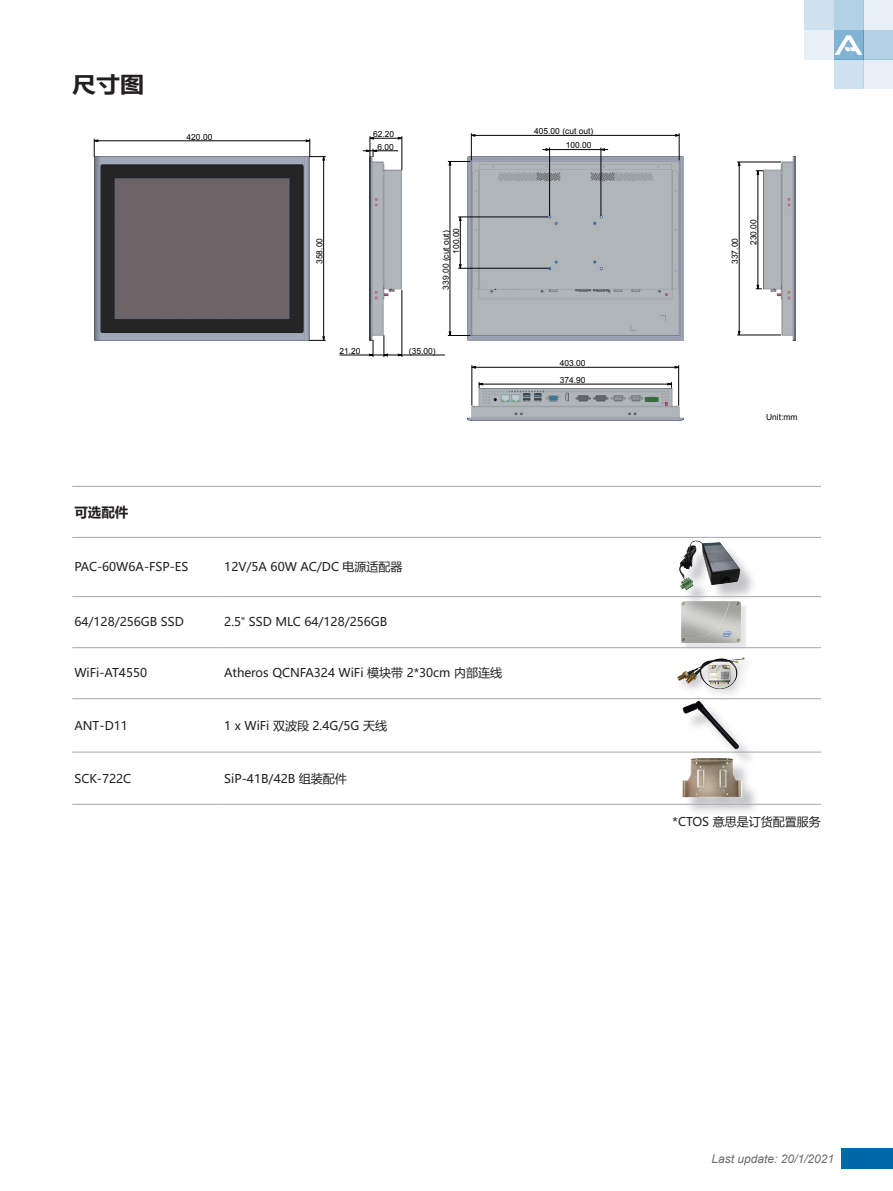
<style>
.page{position:relative;width:893px;height:1191px;background:#fff}
.page>*{position:absolute;margin:0;border:0;box-sizing:border-box;transform-origin:0 0}
.t1{font:700 21.6px "Microsoft Ya Hei";color:#231f20;scale:1.11 1}
.Table_Key_Fields{font:700 13.5px "Microsoft Ya Hei";color:#231f20}
.Right_Table_body_tex{font:12px "Microsoft Ya Hei";color:#231f20}
.Left_Table_body_text{font:12px "Microsoft Ya Hei";color:#231f20}
.page_number{font:italic 12px "Arial";color:#6c6d70}
.t2{font:8.4px "Arial";color:#030303}
.s1{font-family:"Arial"}
</style>
<div class="page">
<div style="left:863px;top:30px;width:30px;height:30px;background:#b3d1e5"></div>
<div style="left:863px;top:60px;width:30px;height:29px;background:#e6f0f6"></div>
<div style="left:834px;top:30px;width:29px;height:30px;background:#80b3d4"></div>
<div style="left:804px;top:30px;width:30px;height:30px;background:#e6f0f6"></div>
<div style="left:804px;top:0;width:30px;height:30px;background:#cde1ee"></div>
<div style="left:834px;top:60px;width:29px;height:29px;background:#cde1ee"></div>
<div style="left:834px;top:0;width:29px;height:30px;background:#b3d1e5"></div>
<div style="left:863px;top:0;width:30px;height:30px;background:#e6f0f6"></div>
<svg style="left:834px;top:35px;width:28px;height:20px"></svg>
<div style="left:841px;top:1148px;width:52px;height:20px;background:#0068a9"></div>
<hr style="left:72px;top:486px;width:150px;height:1px;background:#b0b1b5">
<hr style="left:222px;top:486px;width:379px;height:1px;background:#b0b1b5">
<hr style="left:601px;top:486px;width:220px;height:1px;background:#b0b1b5">
<hr style="left:72px;top:537px;width:150px;height:1px;background:#b0b1b5">
<hr style="left:222px;top:537px;width:379px;height:1px;background:#b0b1b5">
<hr style="left:601px;top:537px;width:220px;height:1px;background:#b0b1b5">
<hr style="left:72px;top:596px;width:150px;height:1px;background:#b0b1b5">
<hr style="left:222px;top:596px;width:379px;height:1px;background:#b0b1b5">
<hr style="left:601px;top:596px;width:220px;height:1px;background:#b0b1b5">
<hr style="left:72px;top:647px;width:150px;height:1px;background:#b0b1b5">
<hr style="left:222px;top:647px;width:379px;height:1px;background:#b0b1b5">
<hr style="left:601px;top:647px;width:220px;height:1px;background:#b0b1b5">
<hr style="left:72px;top:698px;width:150px;height:1px;background:#b0b1b5">
<hr style="left:222px;top:698px;width:379px;height:1px;background:#b0b1b5">
<hr style="left:601px;top:698px;width:220px;height:1px;background:#b0b1b5">
<hr style="left:72px;top:751px;width:150px;height:1px;background:#b0b1b5">
<hr style="left:222px;top:751px;width:379px;height:1px;background:#b0b1b5">
<hr style="left:601px;top:751px;width:220px;height:1px;background:#b0b1b5">
<hr style="left:72px;top:803px;width:150px;height:2px;background:#b0b1b5">
<hr style="left:222px;top:803px;width:379px;height:2px;background:#b0b1b5">
<hr style="left:601px;top:803px;width:220px;height:2px;background:#b0b1b5">
<div style="left:682px;top:543px;width:76px;height:64px;background:#b0b1b5;opacity:.75"></div>
<img style="left:679px;top:540px;width:65px;height:54px">
<div style="left:684px;top:604px;width:63px;height:45px;background:#b0b1b5;opacity:.32"></div>
<img style="left:681px;top:601px;width:60px;height:42px">
<div style="left:675px;top:655px;width:81px;height:46px;background:#b0b1b5;opacity:.75"></div>
<img style="left:677px;top:657px;width:68px;height:31px">
<div style="left:685px;top:704px;width:72px;height:64px;background:#b0b1b5;opacity:.75"></div>
<img style="left:682px;top:701px;width:58px;height:49px">
<div style="left:684px;top:761px;width:76px;height:55px;background:#b0b1b5;opacity:.75"></div>
<img style="left:682px;top:754px;width:68px;height:48px">
<img style="left:94px;top:156px;width:216px;height:184px">
<img style="left:370px;top:156px;width:32px;height:184px">
<img style="left:467px;top:156px;width:216px;height:184px">
<img style="left:467px;top:388px;width:216px;height:32px">
<img style="left:763px;top:156px;width:32px;height:184px">
<hr style="left:339px;top:355px;width:106px;height:1px;background:#030303">
<svg style="left:369px;top:340px;width:5px;height:17px"></svg>
<svg style="left:366px;top:136px;width:11px;height:21px"></svg>
<svg style="left:383px;top:335px;width:5px;height:22px"></svg>
<hr style="left:402px;top:290px;width:1px;height:67px;background:#030303">
<hr style="left:402px;top:136px;width:1px;height:34px;background:#030303">
<hr style="left:363px;top:150px;width:35px;height:1px;background:#030303">
<hr style="left:370px;top:138px;width:32px;height:1px;background:#030303">
<hr style="left:450px;top:161px;width:1px;height:174px;background:#030303">
<svg style="left:448px;top:331px;width:22px;height:5px"></svg>
<hr style="left:460px;top:217px;width:1px;height:51px;background:#030303">
<hr style="left:458px;top:268px;width:90px;height:1px;background:#030303">
<hr style="left:549px;top:147px;width:1px;height:69px;background:#030303">
<hr style="left:458px;top:217px;width:90px;height:1px;background:#030303">
<hr style="left:601px;top:147px;width:1px;height:69px;background:#030303">
<svg style="left:448px;top:133px;width:27px;height:33px"></svg>
<hr style="left:542px;top:149px;width:66px;height:1px;background:#030303">
<hr style="left:471px;top:135px;width:208px;height:1px;background:#030303">
<svg style="left:675px;top:133px;width:5px;height:27px"></svg>
<hr style="left:472px;top:365px;width:1px;height:41px;background:#030303">
<svg style="left:478px;top:382px;width:5px;height:6px"></svg>
<hr style="left:479px;top:384px;width:192px;height:1px;background:#030303">
<hr style="left:472px;top:367px;width:207px;height:1px;background:#030303">
<svg style="left:667px;top:382px;width:5px;height:6px"></svg>
<hr style="left:678px;top:365px;width:1px;height:41px;background:#030303">
<hr style="left:737px;top:335px;width:44px;height:1px;background:#030303">
<svg style="left:756px;top:284px;width:6px;height:5px"></svg>
<hr style="left:739px;top:162px;width:1px;height:173px;background:#030303">
<hr style="left:758px;top:171px;width:1px;height:118px;background:#030303">
<svg style="left:756px;top:170px;width:7px;height:5px"></svg>
<hr style="left:737px;top:162px;width:44px;height:1px;background:#030303">
<svg style="left:94px;top:139px;width:4px;height:18px"></svg>
<svg style="left:309px;top:336px;width:17px;height:5px"></svg>
<hr style="left:94px;top:140px;width:216px;height:1px;background:#030303">
<svg style="left:306px;top:139px;width:20px;height:22px"></svg>
<hr style="left:323px;top:157px;width:1px;height:183px;background:#030303">
<p class="t1" style="left:72px;top:69px;width:66px">尺寸图</p>
<p class="t2" style="left:187px;top:131px;width:27px">420.00</p>
<p class="t2" style="left:373px;top:128px;width:23px">62.20</p>
<p class="t2" style="left:378px;top:141px;width:18px">6.00</p>
<p class="t2" style="left:314px;top:264px;width:27px;rotate:-90deg">358.00</p>
<p class="t2" style="left:451px;top:254px;width:27px;rotate:-90deg">100.00</p>
<p class="t2" style="left:440px;top:289px;width:61px;rotate:-90deg">339.00 (cut out)</p>
<p class="t2" style="left:339px;top:345px;width:23px">21.20</p>
<p class="t2" style="left:409px;top:345px;width:28px">(35.00)</p>
<p class="t2" style="left:534px;top:126px;width:61px">405.00 (cut out)</p>
<p class="t2" style="left:566px;top:140px;width:27px">100.00</p>
<p class="t2" style="left:560px;top:357px;width:27px">403.00</p>
<p class="t2" style="left:560px;top:374px;width:27px">374.90</p>
<p class="Table_Key_Fields" style="left:74px;top:502px;width:55px">可选配件</p>
<p class="Left_Table_body_text" style="left:74px;top:559px;width:115px">PAC-60W6A-FSP-ES</p>
<p class="Right_Table_body_tex" style="left:224px;top:559px;width:180px">12V/5A 60W AC/DC 电源适配器</p>
<p class="Left_Table_body_text" style="left:74px;top:614px;width:111px">64/128/256GB SSD</p>
<p class="Right_Table_body_tex" style="left:224px;top:614px;width:165px">2.5<span class="s1">”</span> SSD MLC 64/128/256GB</p>
<p class="Left_Table_body_text" style="left:74px;top:665px;width:74px">WiFi-AT4550</p>
<p class="Right_Table_body_tex" style="left:224px;top:665px;width:279px">Atheros QCNFA324 WiFi 模块带 2*30cm 内部连线</p>
<p class="Left_Table_body_text" style="left:74px;top:717px;width:55px">ANT-D11</p>
<p class="Right_Table_body_tex" style="left:224px;top:717px;width:164px">1 x WiFi 双波段 2.4G/5G 天线</p>
<p class="Left_Table_body_text" style="left:74px;top:770px;width:58px">SCK-722C</p>
<p class="Right_Table_body_tex" style="left:224px;top:770px;width:124px">SiP-41B/42B 组装配件</p>
<p class="t2" style="left:729px;top:264px;width:27px;rotate:-90deg">337.00</p>
<p class="t2" style="left:748px;top:245px;width:27px;rotate:-90deg">230.00</p>
<p class="t2" style="left:766px;top:412px;width:33px">Unit:mm</p>
<p class="Right_Table_body_tex" style="left:673px;top:813px;width:150px">*CTOS 意思是订货配置服务</p>
<p class="page_number" style="left:711px;top:1151px;width:124px">Last update: 20/1/2021</p>
</div>
